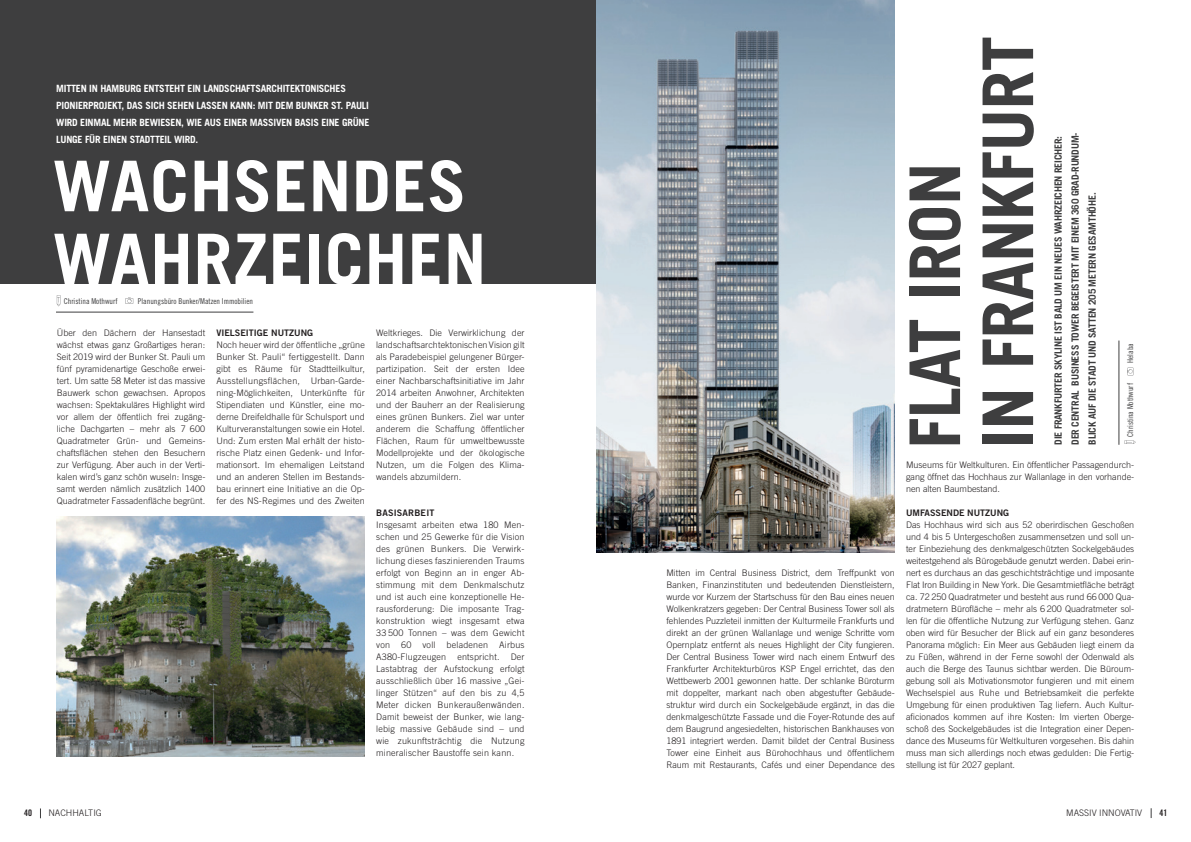
<style>
.page{position:relative;width:1191px;height:842px;background:#fff}
.page>*{position:absolute;margin:0;border:0;box-sizing:border-box;transform-origin:0 0}
.t1{font:700 70px/73px "Trade Gothic";letter-spacing:.01em;color:#fff}
.t2{font:700 70px/73px "Trade Gothic";letter-spacing:-.01em;color:#3e3e3f}
.t3{font:700 10px/17px "Trade Gothic";letter-spacing:-.02em;color:#fff}
.t4{font:700 10px/17px "Trade Gothic";letter-spacing:-.02em;color:#3e3e3f}
.t5{font:300 9px/12px "Trade Gothic";color:#231f20;text-align:justify}
.t6{font:9px "Trade Gothic Bold Two";color:#231f20}
.t7{font:9px "Trade Gothic Bold Two";letter-spacing:.02em;color:#231f20}
.t8{font:9px "Trade Gothic Bold Cond Twenty";color:#231f20}
.t9{font:8px "Trade Gothic Cond Eighteen";color:#3e3e3f}
</style>
<div class="page">
<div style="left:0;top:0;width:595px;height:284px;background:#3e3e3f"></div>
<img style="left:57px;top:516px;width:308px;height:240px">
<svg style="left:57px;top:295px;width:3px;height:11px"></svg>
<svg style="left:125px;top:298px;width:8px;height:6px"></svg>
<img style="left:596px;top:0;width:298px;height:552px">
<svg style="left:1124px;top:440px;width:11px;height:4px"></svg>
<svg style="left:1127px;top:368px;width:6px;height:7px"></svg>
<hr style="left:56px;top:312px;width:197px;height:1px;background:#3e3e3f">
<hr style="left:1118px;top:341px;width:1px;height:104px;background:#3e3e3f">
<p class="t3" style="left:56px;top:80px;width:315px">MITTEN IN HAMBURG ENTSTEHT EIN LANDSCHAFTSARCHITEKTONISCHES PIONIERPROJEKT, DAS SICH SEHEN LASSEN KANN: MIT DEM BUNKER ST. PAULI WIRD EINMAL MEHR BEWIESEN, WIE AUS EINER MASSIVEN BASIS EINE GRÜNE LUNGE FÜR EINEN STADTTEIL WIRD.</p>
<h1 class="t1" style="left:53px;top:149px;width:435px">WACHSENDES<br>WAHRZEICHEN</h1>
<p class="t9" style="left:64px;top:296px;width:55px">Christina Mothwurf</p>
<p class="t9" style="left:138px;top:296px;width:117px">Planungsbüro Bunker/Matzen Immobilien</p>
<p class="t5" style="left:57px;top:327px;width:150px">Über den Dächern der Hansestadt wächst etwas ganz Großartiges heran:<br>Seit 2019 wird der Bunker St. Pauli um fünf pyramidenartige Geschoße erwei&shy;tert. Um satte 58 Meter ist das massive Bauwerk schon gewachsen. Apropos wachsen: Spektakuläres Highlight wird vor allem der öffentlich frei zugäng&shy;liche Dachgarten – mehr als 7 600<br>Quadratmeter Grün- und Gemeins&shy;chaftsflächen stehen den Besuchern zur Verfügung. Aber auch in der Verti&shy;kalen wird’s ganz schön wuseln: Insge&shy;samt werden nämlich zusätzlich 1400<br>Quadratmeter Fassadenfläche begrünt.</p>
<p class="t6" style="left:216px;top:327px;width:98px">VIELSEITIGE NUTZUNG</p>
<p class="t5" style="left:216px;top:339px;width:150px">Noch heuer wird der öffentliche „grüne Bunker St. Pauli“ fertiggestellt. Dann gibt es Räume für Stadtteilkultur, Ausstellungsflächen, Urban-Garde&shy;ning-Möglichkeiten, Unterkünfte für Stipendiaten und Künstler, eine mo&shy;derne Dreifeldhalle für Schulsport und Kulturveranstaltungen sowie ein Hotel.<br>Und: Zum ersten Mal erhält der histo&shy;rische Platz einen Gedenk- und Infor&shy;mationsort. Im ehemaligen Leitstand und an anderen Stellen im Bestands&shy;bau erinnert eine Initiative an die Op&shy;fer des NS-Regimes und des Zweiten</p>
<p class="t5" style="left:376px;top:327px;width:150px">Weltkrieges. Die Verwirklichung der landschaftsarchtektonischen Vision gilt als Paradebeispiel gelungener Bürger&shy;partizipation. Seit der ersten Idee einer Nachbarschaftsinitiative im Jahr 2014 arbeiten Anwohner, Architekten und der Bauherr an der Realisierung eines grünen Bunkers. Ziel war unter anderem die Schaffung öffentlicher Flächen, Raum für umweltbewusste Modellprojekte und der ökologische Nutzen, um die Folgen des Klima&shy;wandels abzumildern.</p>
<p class="t7" style="left:376px;top:507px;width:60px">BASISARBEIT</p>
<p class="t5" style="left:376px;top:519px;width:150px">Insgesamt arbeiten etwa 180 Men&shy;schen und 25 Gewerke für die Vision des grünen Bunkers. Die Verwirk&shy;lichung dieses faszinierenden Traums erfolgt von Beginn an in enger Ab&shy;stimmung mit dem Denkmalschutz und ist auch eine konzeptionelle He&shy;rausforderung: Die imposante Trag&shy;konstruktion wiegt insgesamt etwa 33 500 Tonnen – was dem Gewicht von 60 voll beladenen Airbus A380-Flugzeugen entspricht. Der Lastabtrag der Aufstockung erfolgt ausschließlich über 16 massive „Gei&shy;linger Stützen“ auf den bis zu 4,5<br>Meter dicken Bunkeraußenwänden.<br>Damit beweist der Bunker, wie lang&shy;lebig massive Gebäude sind – und wie zukunftsträchtig die Nutzung mineralischer Baustoffe sein kann.</p>
<p class="t8" style="left:24px;top:807px;width:9px">40</p>
<p class="t5" style="left:48px;top:806px;width:55px">NACHHALTIG</p>
<p class="t5" style="left:666px;top:567px;width:230px">Mitten im Central Business District, dem Treffpunkt von Banken, Finanzinstituten und bedeutenden Dienstleistern, wurde vor Kurzem der Startschuss für den Bau eines neuen Wolkenkratzers gegeben: Der Central Business Tower soll als fehlendes Puzzleteil inmitten der Kulturmeile Frankfurts und direkt an der grünen Wallanlage und wenige Schritte vom Opernplatz entfernt als neues Highlight der City fungieren.<br>Der Central Business Tower wird nach einem Entwurf des Frankfurter Architekturbüros KSP Engel errichtet, das den Wettbewerb 2001 gewonnen hatte. Der schlanke Büroturm mit doppelter, markant nach oben abgestufter Gebäude&shy;struktur wird durch ein Sockelgebäude ergänzt, in das die denkmalgeschützte Fassade und die Foyer-Rotunde des auf dem Baugrund angesiedelten, historischen Bankhauses von 1891 integriert werden. Damit bildet der Central Business Tower eine Einheit aus Bürohochhaus und öffentlichem Raum mit Restaurants, Cafés und einer Dependance des</p>
<h1 class="t2" style="left:897px;top:449px;width:414px;rotate:-90deg">FLAT IRON<br>IN FRANKFURT</h1>
<p class="t4" style="left:1049px;top:445px;width:314px;rotate:-90deg">DIE FRANKFURTER SKYLINE IST BALD UM EIN NEUES WAHRZEICHEN REICHER:<br>DER CENTRAL BUSINESS TOWER BEGEISTERT MIT EINEM 360 GRAD-RUNDUM-<br>BLICK AUF DIE STADT UND SATTEN 205 METERN GESAMTHÖHE.</p>
<p class="t9" style="left:1125px;top:363px;width:21px;rotate:-90deg">Helaba</p>
<p class="t9" style="left:1125px;top:437px;width:55px;rotate:-90deg">Christina Mothwurf</p>
<p class="t5" style="left:906px;top:459px;width:230px">Museums für Weltkulturen. Ein öffentlicher Passagendurch&shy;gang öffnet das Hochhaus zur Wallanlage in den vorhande&shy;nen alten Baumbestand.</p>
<p class="t6" style="left:906px;top:507px;width:105px">UMFASSENDE NUTZUNG</p>
<p class="t5" style="left:906px;top:519px;width:230px">Das Hochhaus wird sich aus 52 oberirdischen Geschoßen und 4 bis 5 Untergeschoßen zusammensetzen und soll un&shy;ter Einbeziehung des denkmalgeschützten Sockelgebäudes weitestgehend als Bürogebäude genutzt werden. Dabei erin&shy;nert es durchaus an das geschichtsträchtige und imposante Flat Iron Building in New York. Die Gesamtmietfläche beträgt ca. 72 250 Quadratmeter und besteht aus rund 66 000 Qua&shy;dratmetern Bürofläche – mehr als 6 200 Quadratmeter sol&shy;len für die öffentliche Nutzung zur Verfügung stehen. Ganz oben wird für Besucher der Blick auf ein ganz besonderes Panorama möglich: Ein Meer aus Gebäuden liegt einem da zu Füßen, während in der Ferne sowohl der Odenwald als auch die Berge des Taunus sichtbar werden. Die Büroum&shy;gebung soll als Motivationsmotor fungieren und mit einem Wechselspiel aus Ruhe und Betriebsamkeit die perfekte Umgebung für einen produktiven Tag liefern. Auch Kultur&shy;aficionados kommen auf ihre Kosten: Im vierten Oberge&shy;schoß des Sockelgebäudes ist die Integration einer Depen&shy;dance des Museums für Weltkulturen vorgesehen. Bis dahin muss man sich allerdings noch etwas gedulden: Die Fertig&shy;stellung ist für 2027 geplant.</p>
<p class="t5" style="left:1066px;top:806px;width:78px">MASSIV INNOVATIV</p>
<p class="t8" style="left:1159px;top:807px;width:9px">41</p>
</div>
